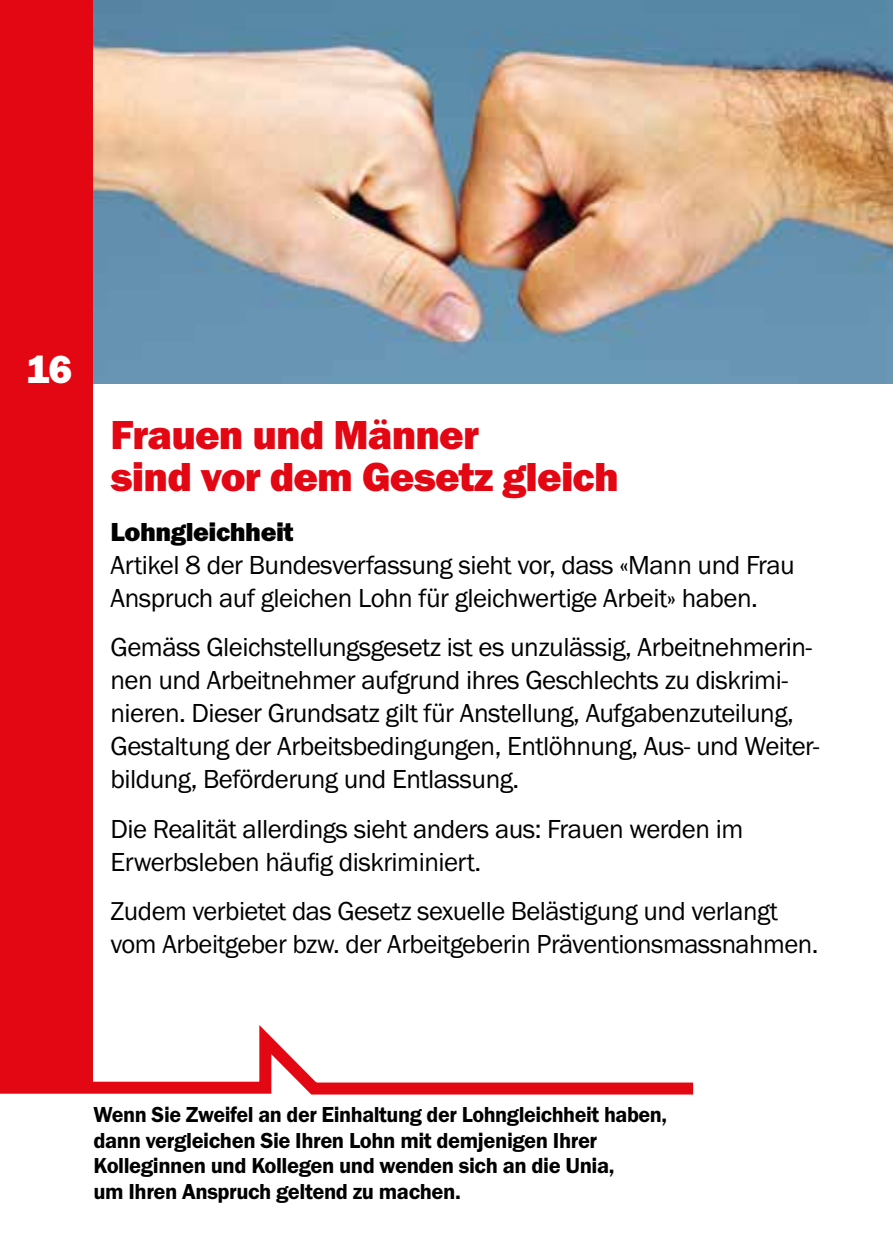
<style>
.page{position:relative;width:893px;height:1259px;background:#e30613}
.page>*{position:absolute;margin:0;border:0;box-sizing:border-box;transform-origin:0 0}
.t1{font:42px/42px "Franklin Got URWT Hea";letter-spacing:-.02em;color:#e30613}
.t2{font:40.5px "Franklin Got URWT Hea";color:#fff}
.t3{font:27px/33px "Franklin Got URWT Boo";letter-spacing:-.02em;color:#000}
.t4{font:27px "Franklin Got URWT Hea";letter-spacing:-.02em;color:#000}
.t5{font:22.5px/25.5px "Franklin Got URWT Dem";letter-spacing:-.02em;color:#000}
</style>
<div class="page">
<div style="left:94px;top:383px;width:799px;height:876px;background:#fff"></div>
<img style="left:94px;top:0;width:799px;height:383px">
<div style="left:0;top:1088px;width:693px;height:171px;background:#fff"></div>
<svg style="left:0;top:1010px;width:694px;height:85px"></svg>
<h2 class="t2" style="left:26px;top:346px;width:48px">16</h2>
<h1 class="t1" style="left:111px;top:414px;width:510px">Frauen und Männer<br>sind vor dem Gesetz gleich</h1>
<p class="t4" style="left:111px;top:516px;width:184px">Lohngleichheit</p>
<p class="t3" style="left:111px;top:549px;width:686px">Artikel 8 der Bundesverfassung sieht vor, dass «Mann und Frau<br>Anspruch auf gleichen Lohn für gleichwertige Arbeit» haben.</p>
<p class="t3" style="left:111px;top:631px;width:710px">Gemäss Gleichstellungsgesetz ist es unzulässig, Arbeitnehmerin&shy;nen und Arbeitnehmer aufgrund ihres Geschlechts zu diskrimi&shy;nieren. Dieser Grundsatz gilt für Anstellung, Aufgabenzuteilung, Gestaltung der Arbeitsbedingungen, Entlöhnung, Aus- und Weiter&shy;bildung, Beförderung und Entlassung.</p>
<p class="t3" style="left:111px;top:812px;width:634px">Die Realität allerdings sieht anders aus: Frauen werden im<br>Erwerbsleben häufig diskriminiert.</p>
<p class="t3" style="left:111px;top:895px;width:709px">Zudem verbietet das Gesetz sexuelle Belästigung und verlangt vom Arbeitgeber bzw. der Arbeitgeberin Präventionsmassnahmen.</p>
<p class="t5" style="left:94px;top:1102px;width:575px">Wenn Sie Zweifel an der Einhaltung der Lohngleichheit haben, dann vergleichen Sie Ihren Lohn mit demjenigen Ihrer Kolleginnen und Kollegen und wenden sich an die Unia,<br>um Ihren Anspruch geltend zu machen.</p>
</div>
